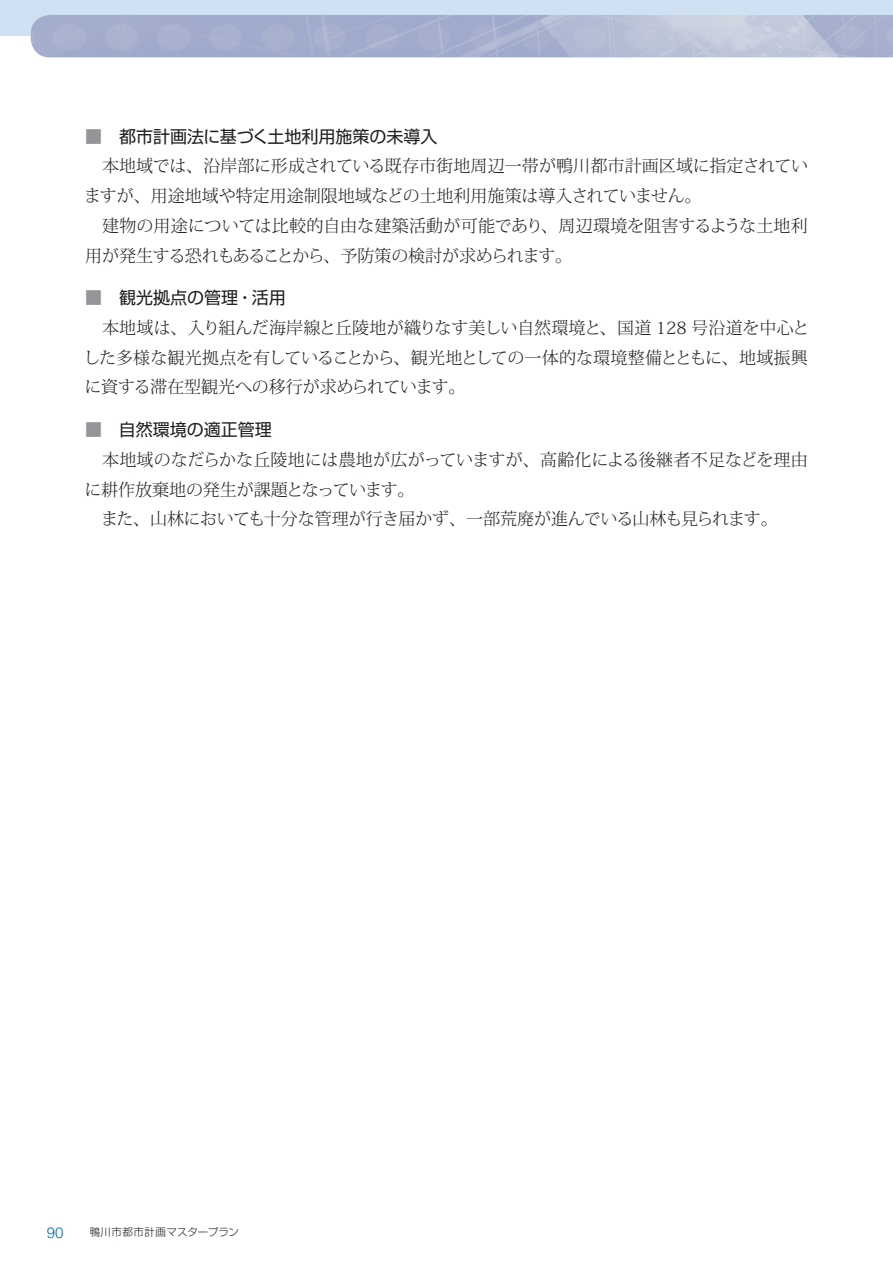
<style>
.page{position:relative;width:893px;height:1263px;background:#fff}
.page>*{position:absolute;margin:0;border:0;box-sizing:border-box;transform-origin:0 0}
.t1{font:300 16.95px/29.7px "Koz Min Pr 6 N";color:#231f20}
.t2{font:16.95px "Shin Go Pr 6 N";color:#231f20}
.t3{font:300 16.95px "Koz Min Pr 6 N";letter-spacing:-.02em;color:#231f20}
.t4{font:300 15px "Helvetica";color:#006cb3}
.t5{font:300 10.5px "Shin Go Pr 6 N";letter-spacing:.03em;color:#231f20}
.s1{color:#939598}
</style>
<div class="page">
<div style="left:0;top:0;width:893px;height:36px;background:#cfe1f3"></div>
<img style="left:31px;top:15px;width:862px;height:42px">
<p class="t2" style="left:85px;top:122px;width:354px"><span class="s1">■</span>　都市計画法に基づく土地利用施策の未導入</p>
<p class="t1" style="left:84px;top:152px;width:725px;text-indent:18px">本地域では、沿岸部に形成されている既存市街地周辺一帯が鴨川都市計画区域に指定されていますが、用途地域や特定用途制限地域などの土地利用施策は導入されていません。</p>
<p class="t1" style="left:85px;top:211px;width:724px;text-indent:17px">建物の用途については比較的自由な建築活動が可能であり、周辺環境を阻害するような土地利用が発生する恐れもあることから、予防策の検討が求められます。</p>
<p class="t2" style="left:85px;top:284px;width:202px"><span class="s1">■</span>　観光拠点の管理・活用</p>
<p class="t1" style="left:84px;top:313px;width:727px;text-align:justify;text-indent:19px">本地域は、入り組んだ海岸線と丘陵地が織りなす美しい自然環境と、国道 128 号沿道を中心とした多様な観光拠点を有していることから、観光地としての一体的な環境整備とともに、地域振興に資する滞在型観光への移行が求められています。</p>
<p class="t2" style="left:85px;top:416px;width:188px"><span class="s1">■</span>　自然環境の適正管理</p>
<p class="t1" style="left:102px;top:445px;width:707px">本地域のなだらかな丘陵地には農地が広がっていますが、高齢化による後継者不足などを理由</p>
<p class="t1" style="left:85px;top:475px;width:331px">に耕作放棄地の発生が課題となっています。</p>
<p class="t3" style="left:101px;top:509px;width:678px">また、山林においても十分な管理が行き届かず、一部荒廃が進んでいる山林も見られます。</p>
<p class="t4" style="left:47px;top:1223px;width:18px">90</p>
<p class="t5" style="left:90px;top:1224px;width:151px">鴨川市都市計画マスタープラン</p>
</div>
